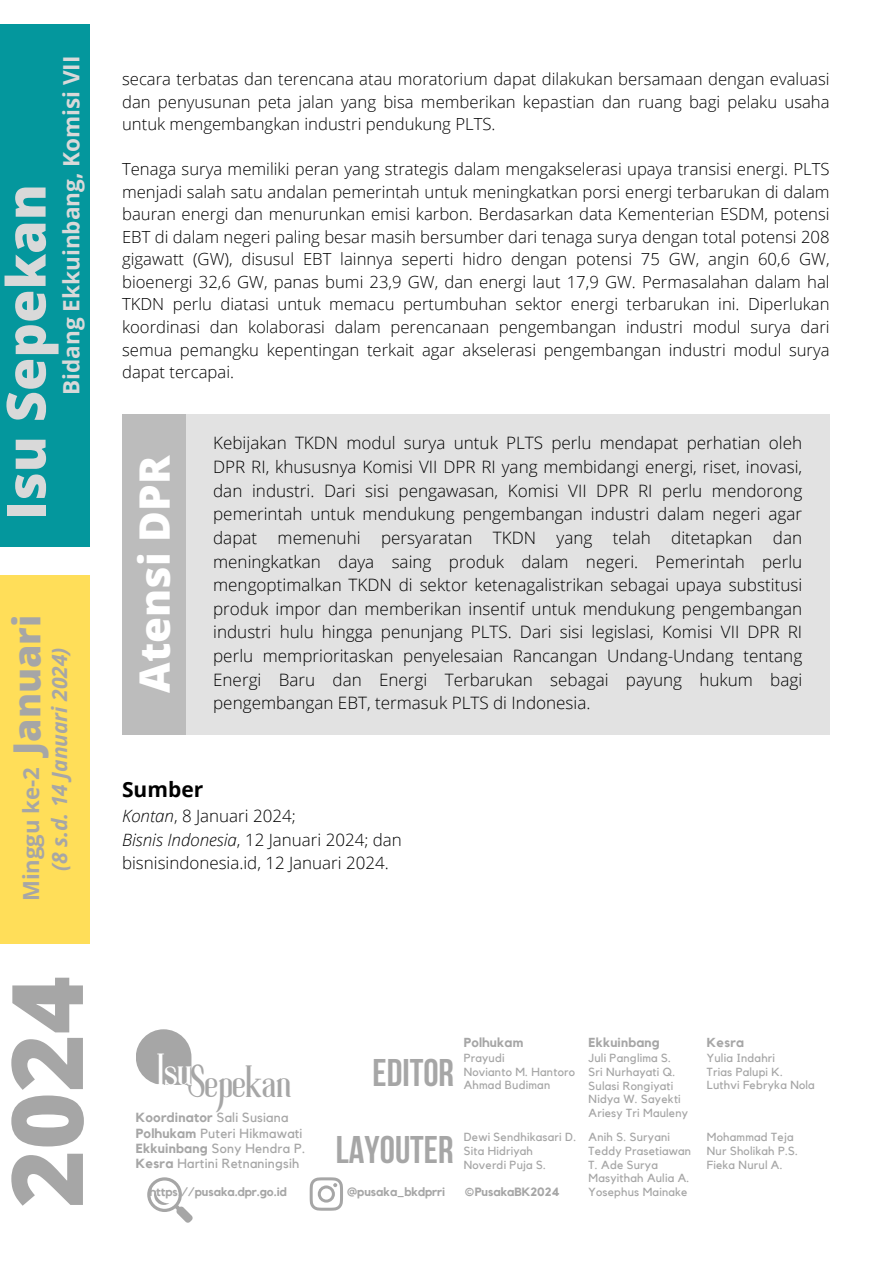
<style>
.page{position:relative;width:893px;height:1264px;background:#fff}
.page>*{position:absolute;margin:0;border:0;box-sizing:border-box;transform-origin:0 0}
.t1{font:800 98.85px "Open Sans";color:#a6a6a6}
.t2{font:800 54px "Open Sans";color:#d9d9d9}
.t3{font:800 42px "Open Sans";color:#fff}
.t4{font:40.65px "Roller Coaster";color:#a6a6a6}
.t5{font:40.65px "Roller Coaster";color:#fff}
.t6{font:700 38.4px "Bebas Neue";color:#a6a6a6}
.t7{font:800 37.5px "Open Sans";color:#a6a6a6}
.t8{font:700 22.5px "Open Sans";color:#d9d9d9}
.t9{font:700 22.2px "Open Sans";color:#a6a6a6}
.t10{font:italic 700 21px "Open Sans";color:#a6a6a6}
.t11{font:700 21px "Open Sans";color:#000}
.t12{font:300 17.1px/23.7px "Open Sans";color:#000;text-align:justify}
.t13{font:300 16.95px "Open Sans";color:#000}
.t14{font:300 16.65px/22.5px "Open Sans";color:#000;text-align:justify}
.t15{font:13.2px "Kollektif";letter-spacing:.02em;color:#a6a6a6}
.t16{font:700 13.2px "Kollektif";letter-spacing:.02em;color:#a6a6a6}
.t17{font:700 13.05px "Kollektif";letter-spacing:.02em;color:#a6a6a6}
.t18{font:700 12px "Kollektif";color:#a6a6a6}
.t19{font:11.7px "Kollektif";letter-spacing:.02em;color:#a6a6a6}
.s1{font-style:italic}
.s2{font-weight:400}
.s3{font-weight:700}
</style>
<div class="page">
<div style="left:0;top:25px;width:89px;height:522px;background:#04979d"></div>
<div style="left:0;top:575px;width:89px;height:368px;background:#ffde59"></div>
<div style="left:186px;top:414px;width:643px;height:320px;background:#e2e2e2"></div>
<div style="left:122px;top:414px;width:64px;height:320px;background:#bcbcbc"></div>
<svg style="left:136px;top:1029px;width:55px;height:55px"></svg>
<svg style="left:309px;top:1177px;width:34px;height:33px"></svg>
<svg style="left:147px;top:1177px;width:46px;height:45px"></svg>
<p class="t8" style="left:55px;top:395px;width:340px;rotate:-90deg">Bidang Ekkuinbang, Komisi VII</p>
<p class="t2" style="left:-12px;top:520px;width:337px;rotate:-90deg">Isu Sepekan</p>
<p class="t7" style="left:0;top:754px;width:141px;rotate:-90deg">Januari</p>
<p class="t9" style="left:15px;top:901px;width:135px;rotate:-90deg">Minggu ke-2</p>
<p class="t10" style="left:45px;top:871px;width:227px;rotate:-90deg">(8 s.d. 14 Januari 2024)</p>
<p class="t1" style="left:-23px;top:1207px;width:233px;rotate:-90deg">2024</p>
<p class="t14" style="left:122px;top:68px;width:709px">secara terbatas dan terencana atau moratorium dapat dilakukan bersamaan dengan evaluasi dan penyusunan peta jalan yang bisa memberikan kepastian dan ruang bagi pelaku usaha untuk mengembangkan industri pendukung PLTS.</p>
<p class="t14" style="left:122px;top:158px;width:709px">Tenaga surya memiliki peran yang strategis dalam mengakselerasi upaya transisi energi. PLTS menjadi salah satu andalan pemerintah untuk meningkatkan porsi energi terbarukan di dalam bauran energi dan menurunkan emisi karbon. Berdasarkan data Kementerian ESDM, potensi EBT di dalam negeri paling besar masih bersumber dari tenaga surya dengan total potensi 208 gigawatt (GW), disusul EBT lainnya seperti hidro dengan potensi 75 GW, angin 60,6 GW, bioenergi 32,6 GW, panas bumi 23,9 GW, dan energi laut 17,9 GW. Permasalahan dalam hal TKDN perlu diatasi untuk memacu pertumbuhan sektor energi terbarukan ini. Diperlukan koordinasi dan kolaborasi dalam perencanaan pengembangan industri modul surya dari semua pemangku kepentingan terkait agar akselerasi pengembangan industri modul surya dapat tercapai.</p>
<p class="t3" style="left:125px;top:692px;width:239px;rotate:-90deg">Atensi DPR</p>
<p class="t12" style="left:213px;top:431px;width:590px">Kebijakan TKDN modul surya untuk PLTS perlu mendapat perhatian oleh DPR RI, khususnya Komisi VII DPR RI yang membidangi energi, riset, inovasi, dan industri. Dari sisi pengawasan, Komisi VII DPR RI perlu mendorong pemerintah untuk mendukung pengembangan industri dalam negeri agar dapat memenuhi persyaratan TKDN yang telah ditetapkan dan meningkatkan daya saing produk dalam negeri. Pemerintah perlu mengoptimalkan TKDN di sektor ketenagalistrikan sebagai upaya substitusi produk impor dan memberikan insentif untuk mendukung pengembangan industri hulu hingga penunjang PLTS. Dari sisi legislasi, Komisi VII DPR RI perlu memprioritaskan penyelesaian Rancangan Undang-Undang tentang Energi Baru dan Energi Terbarukan sebagai payung hukum bagi pengembangan EBT, termasuk PLTS di Indonesia.</p>
<p class="t11" style="left:122px;top:774px;width:83px">Sumber</p>
<p class="t13" style="left:122px;top:803px;width:175px"><span class="s1">Kontan</span>, 8 Januari 2024;</p>
<p class="t13" style="left:122px;top:827px;width:281px"><span class="s1">Bisnis Indonesia</span>, 12 Januari 2024; dan</p>
<p class="t13" style="left:122px;top:851px;width:268px">bisnisindonesia.id, 12 Januari 2024.</p>
<p class="t5" style="left:157px;top:1054px;width:37px">Isu</p>
<p class="t4" style="left:187px;top:1066px;width:105px">Sepekan</p>
<p class="t16" style="left:136px;top:1111px;width:154px">Koordinator <span class="s2">Sali Susiana</span></p>
<p class="t15" style="left:136px;top:1126px;width:168px"><span class="s3">Polhukam</span> Puteri Hikmawati</p>
<p class="t15" style="left:136px;top:1142px;width:171px"><span class="s3">Ekkuinbang</span> Sony Hendra P.</p>
<p class="t15" style="left:136px;top:1157px;width:165px"><span class="s3">Kesra</span> Hartini Retnaningsih</p>
<p class="t18" style="left:149px;top:1186px;width:139px">https://pusaka.dpr.go.id</p>
<p class="t6" style="left:372px;top:1057px;width:83px">EDITOR</p>
<p class="t17" style="left:463px;top:1036px;width:61px">Polhukam</p>
<p class="t19" style="left:463px;top:1052px;width:42px">Prayudi</p>
<p class="t19" style="left:463px;top:1066px;width:113px">Novianto M. Hantoro</p>
<p class="t19" style="left:463px;top:1079px;width:88px">Ahmad Budiman</p>
<p class="t6" style="left:336px;top:1134px;width:119px">LAYOUTER</p>
<p class="t19" style="left:463px;top:1131px;width:114px">Dewi Sendhikasari D.</p>
<p class="t19" style="left:463px;top:1145px;width:71px">Sita Hidriyah</p>
<p class="t19" style="left:463px;top:1159px;width:84px">Noverdi Puja S.</p>
<p class="t18" style="left:347px;top:1186px;width:99px">@pusaka_bkdprri</p>
<p class="t18" style="left:464px;top:1186px;width:97px">©PusakaBK2024</p>
<p class="t17" style="left:588px;top:1036px;width:72px">Ekkuinbang</p>
<p class="t19" style="left:588px;top:1052px;width:84px">Juli Panglima S.</p>
<p class="t19" style="left:588px;top:1066px;width:88px">Sri Nurhayati Q.</p>
<p class="t19" style="left:588px;top:1080px;width:86px">Sulasi Rongiyati</p>
<p class="t19" style="left:588px;top:1093px;width:94px">Nidya W. Sayekti</p>
<p class="t19" style="left:588px;top:1107px;width:101px">Ariesy Tri Mauleny</p>
<p class="t19" style="left:588px;top:1131px;width:83px">Anih S. Suryani</p>
<p class="t19" style="left:588px;top:1145px;width:104px">Teddy Prasetiawan</p>
<p class="t19" style="left:588px;top:1159px;width:71px">T. Ade Surya</p>
<p class="t19" style="left:588px;top:1172px;width:102px">Masyithah Aulia A.</p>
<p class="t19" style="left:588px;top:1186px;width:100px">Yosephus Mainake</p>
<p class="t17" style="left:706px;top:1036px;width:39px">Kesra</p>
<p class="t19" style="left:706px;top:1052px;width:70px">Yulia Indahri</p>
<p class="t19" style="left:706px;top:1066px;width:77px">Trias Palupi K.</p>
<p class="t19" style="left:706px;top:1079px;width:109px">Luthvi Febryka Nola</p>
<p class="t19" style="left:706px;top:1131px;width:88px">Mohammad Teja</p>
<p class="t19" style="left:706px;top:1145px;width:93px">Nur Sholikah P.S.</p>
<p class="t19" style="left:706px;top:1159px;width:77px">Fieka Nurul A.</p>
</div>
